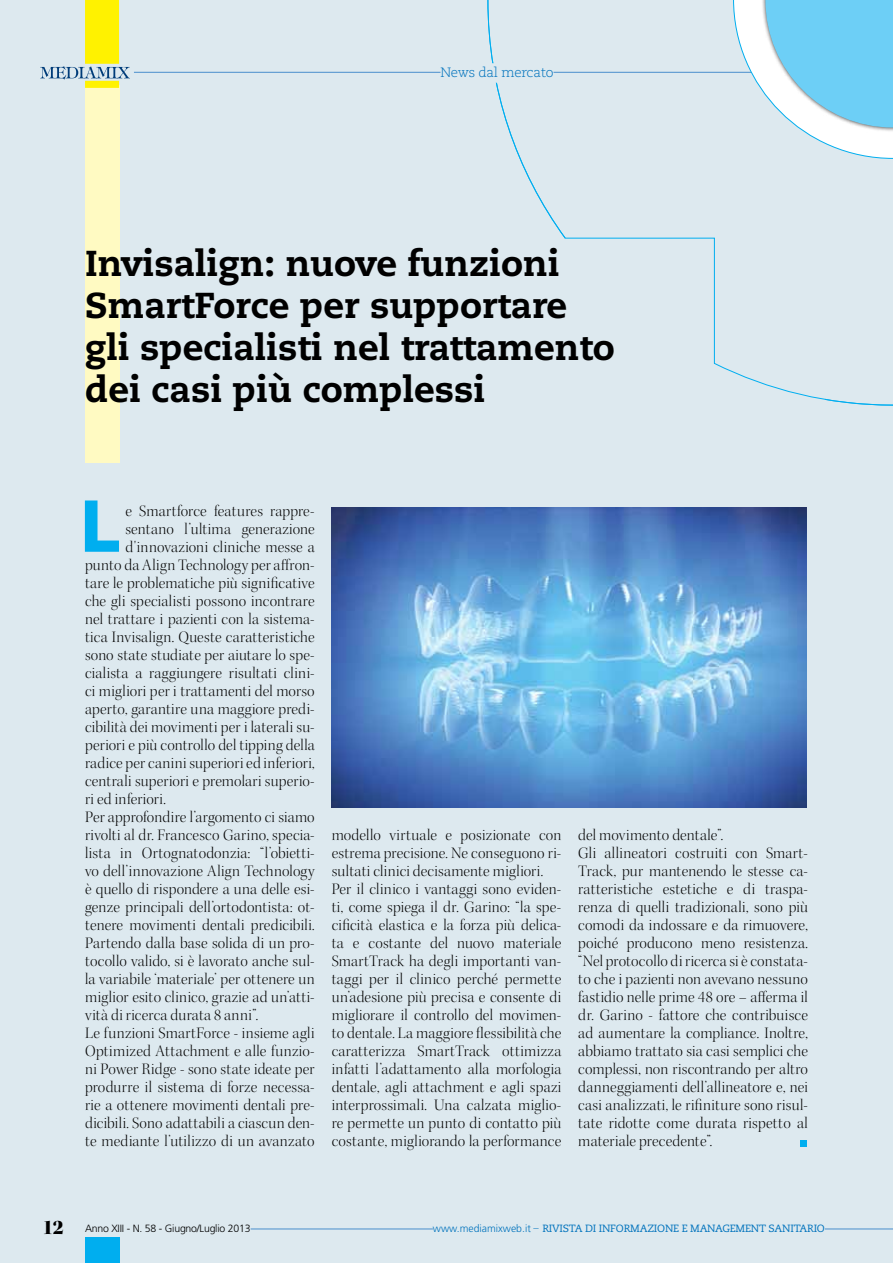
<style>
.page{position:relative;width:893px;height:1263px;background:#dde9ef}
.page>*{position:absolute;margin:0;border:0;box-sizing:border-box;transform-origin:0 0}
.t1{font:900 72px "DIN";color:#00aeef}
.t2{font:800 36px/42px "Caecilia LT Std";color:#000}
.t3{font:16.2px/18px "Kepler Std Light Disp";letter-spacing:.015em;color:#000}
.t4{font:300 13.5px "Caecilia LT Std";letter-spacing:-.02em;color:#0072bc}
.t5{font:10.5px "Caecilia LT Std";letter-spacing:-.02em;color:#0072bc}
.t6{font:300 10.5px "Frutiger LT Std";letter-spacing:-.02em;color:#000}
.s1{font-family:"Kepler Std Black Disp";font-weight:400;font-size:21px}
.s2{font-family:"Frutiger LT Std";font-weight:300}
.s3{font-family:"Futura Std";font-weight:300}
</style>
<div class="page">
<div style="left:85px;top:88px;width:34px;height:374px;background:#fffac2"></div>
<div style="left:800px;top:1140px;width:7px;height:7px;background:#00aeef"></div>
<svg style="left:40px;top:0;width:90px;height:88px"></svg>
<hr style="left:96px;top:1228px;width:797px;height:1px;background:#4a8ecc">
<div style="left:85px;top:1237px;width:34px;height:26px;background:#00aeef"></div>
<div style="left:85px;top:1219px;width:166px;height:17px;background:#dde9ef"></div>
<div style="left:433px;top:1214px;width:392px;height:18px;background:#dde9ef"></div>
<hr style="left:134px;top:72px;width:638px;height:1px;background:#4a8ecc">
<svg style="left:487px;top:0;width:406px;height:406px"></svg>
<div style="left:440px;top:63px;width:113px;height:20px;background:#dde9ef"></div>
<img style="left:332px;top:507px;width:475px;height:301px">
<p class="t4" style="left:440px;top:65px;width:115px">News dal mercato</p>
<h2 class="t2" style="left:85px;top:243px;width:531px">Invisalign: nuove funzioni<br>SmartForce per supportare gli specialisti nel trattamento dei casi più complessi</h2>
<h1 class="t1" style="left:80px;top:477px;width:43px">L</h1>
<p class="t3" style="left:125px;top:502px;width:191px">e Smartforce features rappre-</p>
<p class="t3" style="left:125px;top:520px;width:191px">sentano l’ultima generazione</p>
<p class="t3" style="left:125px;top:538px;width:191px">d'innovazioni cliniche messe a</p>
<p class="t3" style="left:85px;top:556px;width:231px">punto da Align Technology per affron-</p>
<p class="t3" style="left:85px;top:574px;width:231px">tare le problematiche più significative</p>
<p class="t3" style="left:85px;top:592px;width:231px">che gli specialisti possono incontrare</p>
<p class="t3" style="left:85px;top:610px;width:231px">nel trattare i pazienti con la sistema-</p>
<p class="t3" style="left:85px;top:628px;width:231px">tica Invisalign. Queste caratteristiche</p>
<p class="t3" style="left:85px;top:646px;width:231px">sono state studiate per aiutare lo spe-</p>
<p class="t3" style="left:85px;top:664px;width:231px">cialista a raggiungere risultati clini-</p>
<p class="t3" style="left:85px;top:682px;width:231px">ci migliori per i trattamenti del morso</p>
<p class="t3" style="left:85px;top:700px;width:231px">aperto, garantire una maggiore predi-</p>
<p class="t3" style="left:85px;top:718px;width:231px">cibilità dei movimenti per i laterali su-</p>
<p class="t3" style="left:85px;top:736px;width:231px">periori e più controllo del tipping della</p>
<p class="t3" style="left:85px;top:754px;width:231px">radice per canini superiori ed inferiori,</p>
<p class="t3" style="left:85px;top:772px;width:231px">centrali superiori e premolari superio-</p>
<p class="t3" style="left:85px;top:790px;width:82px">ri ed inferiori.</p>
<p class="t3" style="left:85px;top:808px;width:231px">Per approfondire l’argomento ci siamo</p>
<p class="t3" style="left:85px;top:826px;width:231px">rivolti al dr. Francesco Garino, specia-</p>
<p class="t3" style="left:85px;top:844px;width:231px">lista in Ortognatodonzia: “l’obietti-</p>
<p class="t3" style="left:85px;top:862px;width:231px">vo dell’innovazione Align Technology</p>
<p class="t3" style="left:85px;top:880px;width:231px">è quello di rispondere a una delle esi-</p>
<p class="t3" style="left:85px;top:898px;width:231px">genze principali dell’ortodontista: ot-</p>
<p class="t3" style="left:85px;top:916px;width:231px">tenere movimenti dentali predicibili.</p>
<p class="t3" style="left:85px;top:934px;width:231px">Partendo dalla base solida di un pro-</p>
<p class="t3" style="left:85px;top:952px;width:231px">tocollo valido, si è lavorato anche sul-</p>
<p class="t3" style="left:85px;top:970px;width:231px">la variabile ‘materiale’ per ottenere un</p>
<p class="t3" style="left:85px;top:988px;width:231px">miglior esito clinico, grazie ad un’atti-</p>
<p class="t3" style="left:85px;top:1006px;width:175px">vità di ricerca durata 8 anni”.</p>
<p class="t3" style="left:85px;top:1024px;width:231px">Le funzioni SmartForce - insieme agli</p>
<p class="t3" style="left:85px;top:1042px;width:231px">Optimized Attachment e alle funzio-</p>
<p class="t3" style="left:85px;top:1060px;width:231px">ni Power Ridge - sono state ideate per</p>
<p class="t3" style="left:85px;top:1078px;width:231px">produrre il sistema di forze necessa-</p>
<p class="t3" style="left:85px;top:1096px;width:231px">rie a ottenere movimenti dentali pre-</p>
<p class="t3" style="left:85px;top:1114px;width:231px">dicibili. Sono adattabili a ciascun den-</p>
<p class="t3" style="left:85px;top:1132px;width:231px">te mediante l’utilizzo di un avanzato</p>
<p class="t3" style="left:332px;top:826px;width:231px">modello virtuale e posizionate con estrema precisione. Ne conseguono ri&shy;sultati clinici decisamente migliori.<br>Per il clinico i vantaggi sono eviden&shy;ti, come spiega il dr. Garino: “la spe&shy;cificità elastica e la forza più delica&shy;ta e costante del nuovo materiale SmartTrack ha degli importanti van&shy;taggi per il clinico perché permette un’adesione più precisa e consente di migliorare il controllo del movimen&shy;to dentale. La maggiore flessibilità che caratterizza SmartTrack ottimizza infatti l’adattamento alla morfologia dentale, agli attachment e agli spazi interprossimali. Una calzata miglio&shy;re permette un punto di contatto più costante, migliorando la performance</p>
<p class="t3" style="left:578px;top:826px;width:231px">del movimento dentale”.<br>Gli allineatori costruiti con Smart-Track, pur mantenendo le stesse ca&shy;ratteristiche estetiche e di traspa&shy;renza di quelli tradizionali, sono più comodi da indossare e da rimuovere, poiché producono meno resistenza. “Nel protocollo di ricerca si è constata&shy;to che i pazienti non avevano nessuno fastidio nelle prime 48 ore – afferma il dr. Garino - fattore che contribuisce ad aumentare la compliance. Inoltre, abbiamo trattato sia casi semplici che complessi, non riscontrando per altro danneggiamenti dell’allineatore e, nei casi analizzati, le rifiniture sono risul&shy;tate ridotte come durata rispetto al materiale precedente”.</p>
<p class="t6" style="left:43px;top:1222px;width:210px"><span class="s1">12</span> Anno XIII - N. 58 - Giugno/Luglio 2013</p>
<p class="t5" style="left:433px;top:1222px;width:394px"><span class="s2">www.mediamixweb.it</span> <span class="s3">–</span> RIVISTA DI INFORMAZIONE E MANAGEMENT SANITARIO</p>
</div>
